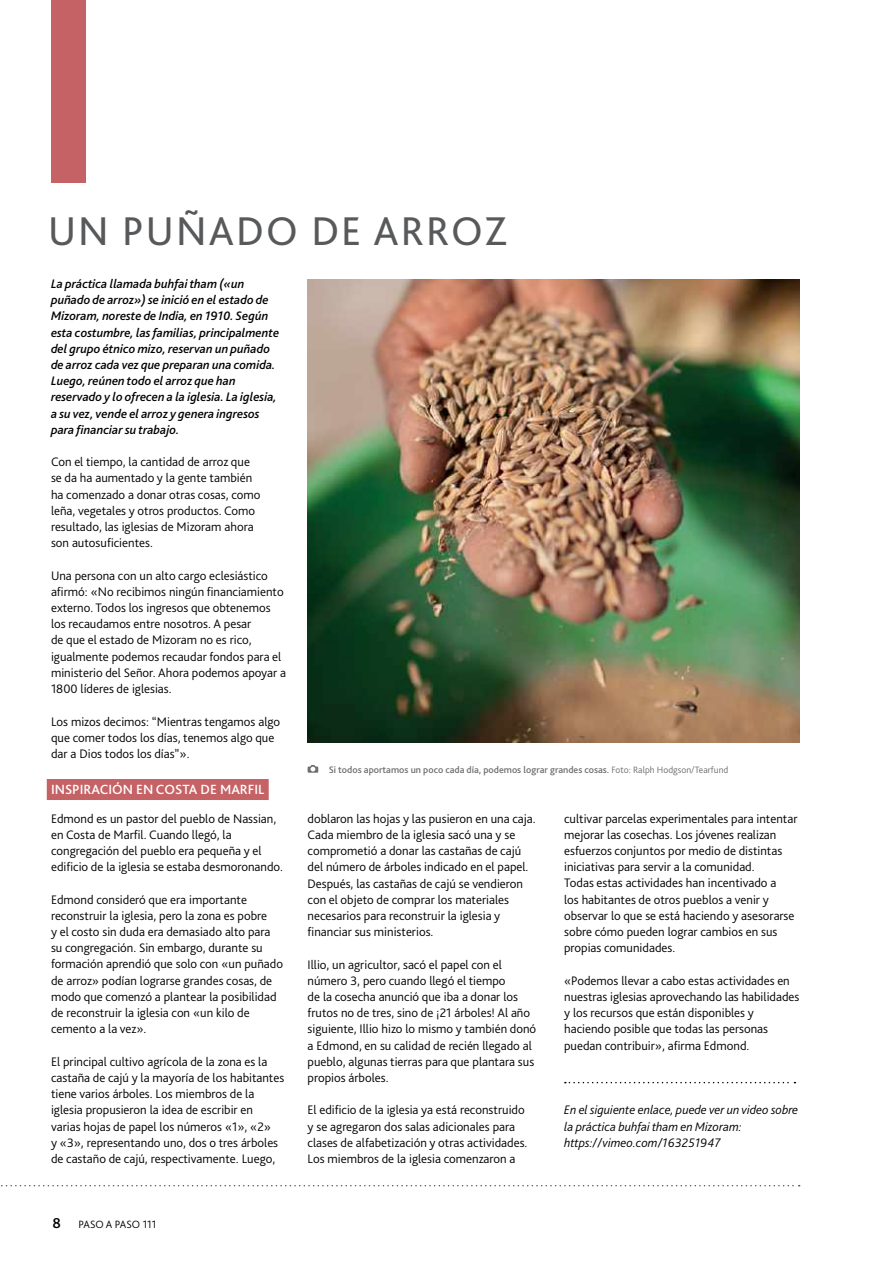
<style>
.page{position:relative;width:893px;height:1263px;background:#fff}
.page>*{position:absolute;margin:0;border:0;box-sizing:border-box;transform-origin:0 0}
.t1{font:42px "Bliss Pro";letter-spacing:.05em;color:#58595b}
.t2{font:500 13.95px "Bliss Pro";color:#fff}
.t3{font:300 12.9px/16.2px "Bliss Pro";color:#000}
.t4{font:italic 500 12.9px/16.2px "Bliss Pro";color:#000}
.t5{font:italic 300 12.9px/16.2px "Bliss Pro";color:#000}
.t6{font:300 11.1px "Bliss Pro";color:#000}
.t7{font:500 9.9px "Bliss Pro";color:#6d6e71}
.s1{font-weight:500;font-size:15px}
.s2{font-weight:300;font-size:9.6px}
</style>
<div class="page">
<svg style="left:1px;top:1185px;width:799px;height:1px"></svg>
<div style="left:47px;top:779px;width:222px;height:21px;background:#c56265"></div>
<svg style="left:565px;top:1082px;width:230px;height:1px"></svg>
<div style="left:51px;top:0;width:34px;height:183px;background:#c56265"></div>
<img style="left:308px;top:279px;width:491px;height:464px">
<svg style="left:308px;top:765px;width:10px;height:8px"></svg>
<h1 class="t1" style="left:48px;top:205px;width:461px">UN PUÑADO DE ARROZ</h1>
<p class="t4" style="left:51px;top:275px;width:230px">La práctica llamada buhfai tham («un puñado de arroz») se inició en el estado de Mizoram, noreste de India, en 1910. Según esta costumbre, las familias, principalmente del grupo étnico mizo, reservan un puñado de arroz cada vez que preparan una comida.<br>Luego, reúnen todo el arroz que han reservado y lo ofrecen a la iglesia. La iglesia, a su vez, vende el arroz y genera ingresos para financiar su trabajo.</p>
<p class="t3" style="left:51px;top:453px;width:211px">Con el tiempo, la cantidad de arroz que se da ha aumentado y la gente también ha comenzado a donar otras cosas, como leña, vegetales y otros productos. Como resultado, las iglesias de Mizoram ahora son autosuficientes.</p>
<p class="t3" style="left:51px;top:567px;width:237px">Una persona con un alto cargo eclesiástico afirmó: «No recibimos ningún financiamiento externo. Todos los ingresos que obtenemos los recaudamos entre nosotros. A pesar<br>de que el estado de Mizoram no es rico, igualmente podemos recaudar fondos para el ministerio del Señor. Ahora podemos apoyar a 1800 líderes de iglesias.</p>
<p class="t3" style="left:51px;top:713px;width:231px">Los mizos decimos: “Mientras tengamos algo que comer todos los días, tenemos algo que dar a Dios todos los días”».</p>
<p class="t2" style="left:51px;top:780px;width:215px">INSPIRACIÓN EN COSTA DE MARFIL</p>
<p class="t3" style="left:51px;top:810px;width:234px">Edmond es un pastor del pueblo de Nassian, en Costa de Marfil. Cuando llegó, la congregación del pueblo era pequeña y el edificio de la iglesia se estaba desmoronando.</p>
<p class="t3" style="left:51px;top:891px;width:234px">Edmond consideró que era importante reconstruir la iglesia, pero la zona es pobre<br>y el costo sin duda era demasiado alto para su congregación. Sin embargo, durante su formación aprendió que solo con «un puñado de arroz» podían lograrse grandes cosas, de modo que comenzó a plantear la posibilidad de reconstruir la iglesia con «un kilo de cemento a la vez».</p>
<p class="t3" style="left:51px;top:1053px;width:235px">El principal cultivo agrícola de la zona es la castaña de cajú y la mayoría de los habitantes tiene varios árboles. Los miembros de la iglesia propusieron la idea de escribir en varias hojas de papel los números «1», «2»<br>y «3», representando uno, dos o tres árboles de castaño de cajú, respectivamente. Luego,</p>
<p class="t6" style="left:53px;top:1217px;width:105px"><span class="s1">8</span> PASO A PASO 111</p>
<p class="t7" style="left:329px;top:763px;width:401px">Si todos aportamos un poco cada día, podemos lograr grandes cosas. <span class="s2">Foto: Ralph Hodgson/Tearfund</span></p>
<p class="t3" style="left:308px;top:810px;width:230px">doblaron las hojas y las pusieron en una caja.<br>Cada miembro de la iglesia sacó una y se comprometió a donar las castañas de cajú del número de árboles indicado en el papel.<br>Después, las castañas de cajú se vendieron con el objeto de comprar los materiales necesarios para reconstruir la iglesia y financiar sus ministerios.</p>
<p class="t3" style="left:308px;top:956px;width:230px">Illio, un agricultor, sacó el papel con el número 3, pero cuando llegó el tiempo<br>de la cosecha anunció que iba a donar los frutos no de tres, sino de ¡21 árboles! Al año siguiente, Illio hizo lo mismo y también donó a Edmond, en su calidad de recién llegado al pueblo, algunas tierras para que plantara sus propios árboles.</p>
<p class="t3" style="left:308px;top:1102px;width:221px">El edificio de la iglesia ya está reconstruido y se agregaron dos salas adicionales para clases de alfabetización y otras actividades.<br>Los miembros de la iglesia comenzaron a</p>
<p class="t3" style="left:564px;top:810px;width:235px">cultivar parcelas experimentales para intentar mejorar las cosechas. Los jóvenes realizan esfuerzos conjuntos por medio de distintas iniciativas para servir a la comunidad.<br>Todas estas actividades han incentivado a<br>los habitantes de otros pueblos a venir y observar lo que se está haciendo y asesorarse sobre cómo pueden lograr cambios en sus propias comunidades.</p>
<p class="t3" style="left:564px;top:972px;width:237px">«Podemos llevar a cabo estas actividades en nuestras iglesias aprovechando las habilidades y los recursos que están disponibles y haciendo posible que todas las personas puedan contribuir», afirma Edmond.</p>
<p class="t5" style="left:564px;top:1101px;width:236px">En el siguiente enlace, puede ver un video sobre la práctica buhfai tham en Mizoram: https://vimeo.com/163251947</p>
</div>
